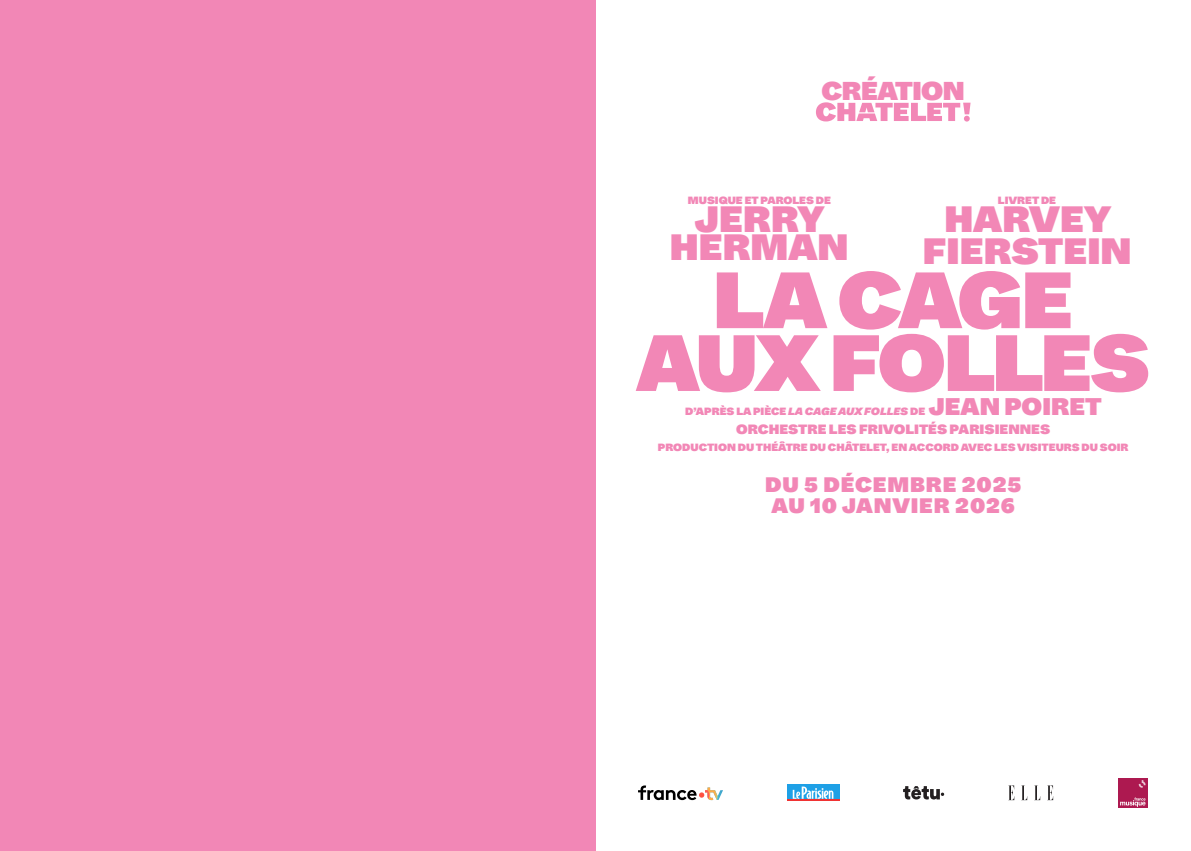
<style>
.page{position:relative;width:1191px;height:851px;background:#fff}
.page>*{position:absolute;margin:0;border:0;box-sizing:border-box;transform-origin:0 0}
.t1{font:79.5px "ABC Whyte Super";letter-spacing:-.035em;color:#f287b6}
.t2{font:36.6px/28.2px "ABC Whyte Super";color:#f287b6;text-align:center}
.t3{font:25.8px "ABC Whyte Super";letter-spacing:-.02em;color:#f287b6}
.t4{font:24.15px "ABC Whyte Super";color:#f287b6}
.t5{font:21px/21px "ABC Whyte Super";letter-spacing:.04em;color:#f287b6;text-align:center}
.t6{font:13.5px "ABC Whyte Super";color:#f287b6}
.t7{font:10.5px "ABC Whyte Super";color:#f287b6}
.s1{font-style:italic}
</style>
<div class="page">
<div style="left:0;top:0;width:595px;height:850px;background:#f287b6"></div>
<svg style="left:816px;top:102px;width:154px;height:19px"></svg>
<svg style="left:1118px;top:778px;width:30px;height:30px"></svg>
<div style="left:1118px;top:777px;width:29px;height:30px;background:#ad1950"></div>
<svg style="left:1138px;top:780px;width:7px;height:7px"></svg>
<svg style="left:1120px;top:797px;width:25px;height:9px"></svg>
<div style="left:787px;top:784px;width:52px;height:15px;background:#1ea0e6"></div>
<hr style="left:787px;top:799px;width:52px;height:1px;background:#f03333">
<svg style="left:792px;top:786px;width:41px;height:12px"></svg>
<svg style="left:1021px;top:785px;width:6px;height:15px"></svg>
<svg style="left:1034px;top:785px;width:6px;height:15px"></svg>
<svg style="left:1008px;top:785px;width:6px;height:15px"></svg>
<svg style="left:1047px;top:785px;width:6px;height:15px"></svg>
<svg style="left:903px;top:786px;width:41px;height:13px"></svg>
<svg style="left:638px;top:785px;width:85px;height:15px"></svg>
<p class="t3" style="left:821px;top:72px;width:145px">CRÉATION</p>
<p class="t7" style="left:688px;top:192px;width:145px">MUSIQUE ET PAROLES DE</p>
<p class="t7" style="left:998px;top:192px;width:60px">LIVRET DE</p>
<p class="t2" style="left:670px;top:205px;width:180px">JERRY<br>HERMAN</p>
<p class="t2" style="left:944px;top:205px;width:168px">HARVEY</p>
<p class="t2" style="left:923px;top:238px;width:210px">FIERSTEIN</p>
<p class="t1" style="left:713px;top:244px;width:362px">LA CAGE</p>
<p class="t1" style="left:636px;top:307px;width:515px">AUX FOLLES</p>
<p class="t7" style="left:685px;top:404px;width:241px">D’APRÈS LA PIÈCE <span class="s1">LA CAGE AUX FOLLES</span> DE</p>
<p class="t4" style="left:929px;top:389px;width:174px">JEAN POIRET</p>
<p class="t6" style="left:736px;top:419px;width:315px">ORCHESTRE LES FRIVOLITÉS PARISIENNES</p>
<p class="t7" style="left:658px;top:440px;width:472px">PRODUCTION DU THÉÂTRE DU CHÂTELET, EN ACCORD AVEC LES VISITEURS DU SOIR</p>
<p class="t5" style="left:765px;top:474px;width:258px">DU 5 DÉCEMBRE 2025<br>AU 10 JANVIER 2026</p>
</div>
